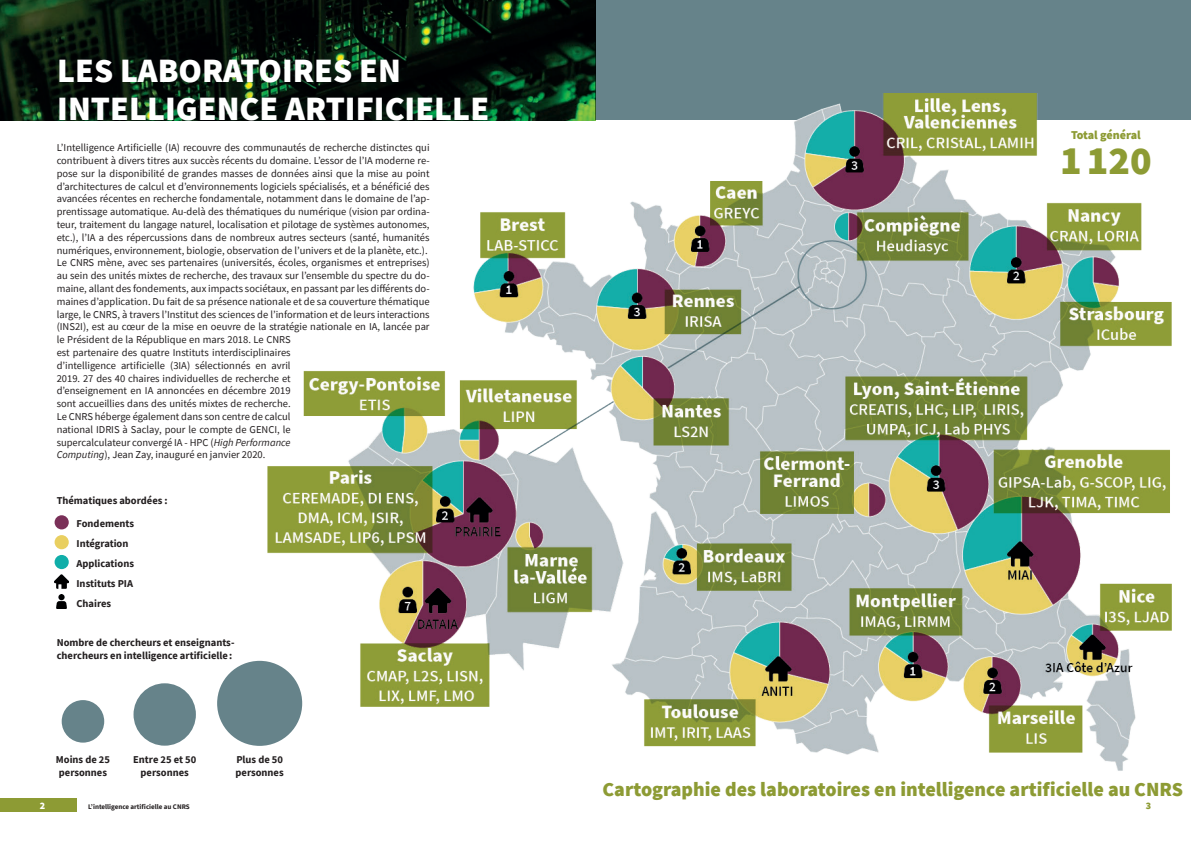
<style>
.page{position:relative;width:1191px;height:842px;background:#fff}
.page>*{position:absolute;margin:0;border:0;box-sizing:border-box;transform-origin:0 0}
.t1{font:900 40px "Source Sans Pro";color:#8d9b34}
.t2{font:900 34px/38px "Source Sans Pro";color:#fff}
.t3{font:900 20px "Source Sans Pro";color:#8d9b34}
.t4{font:900 12px "Source Sans Pro";letter-spacing:-.01em;color:#8d9b34}
.t5{font:10.5px/12.8px "Source Sans Pro";color:#231f20}
.t6{font:700 10.5px/12.6px "Source Sans Pro";color:#231f20}
.t7{font:900 10px "Source Sans Pro";color:#fff}
.t8{font:900 10px "Source Sans Pro";color:#8d9b34}
.t9{font:700 7px "Source Sans Pro";color:#231f20}
.s1{font-style:italic}
.s2{font-weight:900;font-size:10px;color:#fff}
</style>
<div class="page">
<img style="left:0;top:0;width:595px;height:120px">
<div style="left:0;top:798px;width:77px;height:14px;background:#8d9b34"></div>
<div style="left:595px;top:0;width:596px;height:120px;background:#66838a"></div>
<img style="left:235px;top:93px;width:936px;height:678px">
<div style="left:62px;top:700px;width:42px;height:43px;background:#66838a;border-radius:50%"></div>
<div style="left:133px;top:683px;width:63px;height:63px;background:#66838a;border-radius:50%"></div>
<div style="left:217px;top:661px;width:85px;height:85px;background:#66838a;border-radius:50%"></div>
<div style="left:55px;top:515px;width:14px;height:14px;background:#7a3058;border-radius:50%"></div>
<div style="left:55px;top:555px;width:14px;height:14px;background:#10aea9;border-radius:50%"></div>
<div style="left:55px;top:535px;width:14px;height:14px;background:#e9cf60;border-radius:50%"></div>
<img style="left:55px;top:575px;width:14px;height:14px">
<img style="left:56px;top:595px;width:11px;height:14px">
<h2 class="t2" style="left:57px;top:51px;width:433px">LES LABORATOIRES EN<br>INTELLIGENCE ARTIFICIELLE</h2>
<p class="t5" style="left:57px;top:141px;width:374px">L’Intelligence Artificielle (IA) recouvre des communautés de recherche distinctes qui contribuent à divers titres aux succès récents du domaine. L’essor de l’IA moderne re&shy;pose sur la disponibilité de grandes masses de données ainsi que la mise au point d’architectures de calcul et d’environnements logiciels spécialisés, et a bénéficié des avancées récentes en recherche fondamentale, notamment dans le domaine de l’ap&shy;prentissage automatique. Au-delà des thématiques du numérique (vision par ordina&shy;teur, traitement du langage naturel, localisation et pilotage de systèmes autonomes, etc.), l’IA a des répercussions dans de nombreux autres secteurs (santé, humanités numériques, environnement, biologie, observation de l’univers et de la planète, etc.).<br>Le CNRS mène, avec ses partenaires (universités, écoles, organismes et entreprises) au sein des unités mixtes de recherche, des travaux sur l’ensemble du spectre du do&shy;maine, allant des fondements, aux impacts sociétaux, en passant par les différents do&shy;maines d’application. Du fait de sa présence nationale et de sa couverture thématique large, le CNRS, à travers l’Institut des sciences de l’information et de leurs interactions (INS2I), est au cœur de la mise en oeuvre de la stratégie nationale en IA, lancée par le Président de la République en mars 2018. Le CNRS<br>est partenaire des quatre Instituts interdisciplinaires<br>d’intelligence artificielle (3IA) sélectionnés en avril<br>2019. 27 des 40 chaires individuelles de recherche et<br>d’enseignement en IA annoncées en décembre 2019<br>sont accueillies dans des unités mixtes de recherche.<br>Le CNRS héberge également dans son centre de calcul<br>national IDRIS à Saclay, pour le compte de GENCI, le<br>supercalculateur convergé IA - HPC (<span class="s1">High Performance<br>Computing</span>), Jean Zay, inauguré en janvier 2020.</p>
<p class="t6" style="left:57px;top:494px;width:112px">Thématiques abordées :</p>
<p class="t6" style="left:76px;top:517px;width:59px">Fondements</p>
<p class="t6" style="left:76px;top:557px;width:59px">Applications</p>
<p class="t6" style="left:76px;top:537px;width:53px">Intégration</p>
<p class="t6" style="left:76px;top:573px;width:58px;line-height:19.8px">Instituts PIA<br>Chaires</p>
<p class="t6" style="left:57px;top:636px;width:179px">Nombre de chercheurs et enseignants&shy;chercheurs en intelligence artificielle:</p>
<p class="t6" style="left:56px;top:753px;width:56px">Moins de 25 personnes</p>
<p class="t6" style="left:133px;top:753px;width:65px;text-align:center">Entre 25 et 50 personnes</p>
<p class="t6" style="left:236px;top:753px;width:50px">Plus de 50 personnes</p>
<p class="t4" style="left:1071px;top:127px;width:71px">Total général</p>
<h1 class="t1" style="left:1060px;top:133px;width:93px">1120</h1>
<h3 class="t3" style="left:602px;top:776px;width:582px">Cartographie des laboratoires en intelligence artificielle au CNRS</h3>
<p class="t7" style="left:40px;top:799px;width:7px">2</p>
<p class="t9" style="left:83px;top:802px;width:109px"><span class="s2">2</span>L’intelligence artificielle au CNRS</p>
<p class="t8" style="left:1145px;top:799px;width:7px">3</p>
</div>
